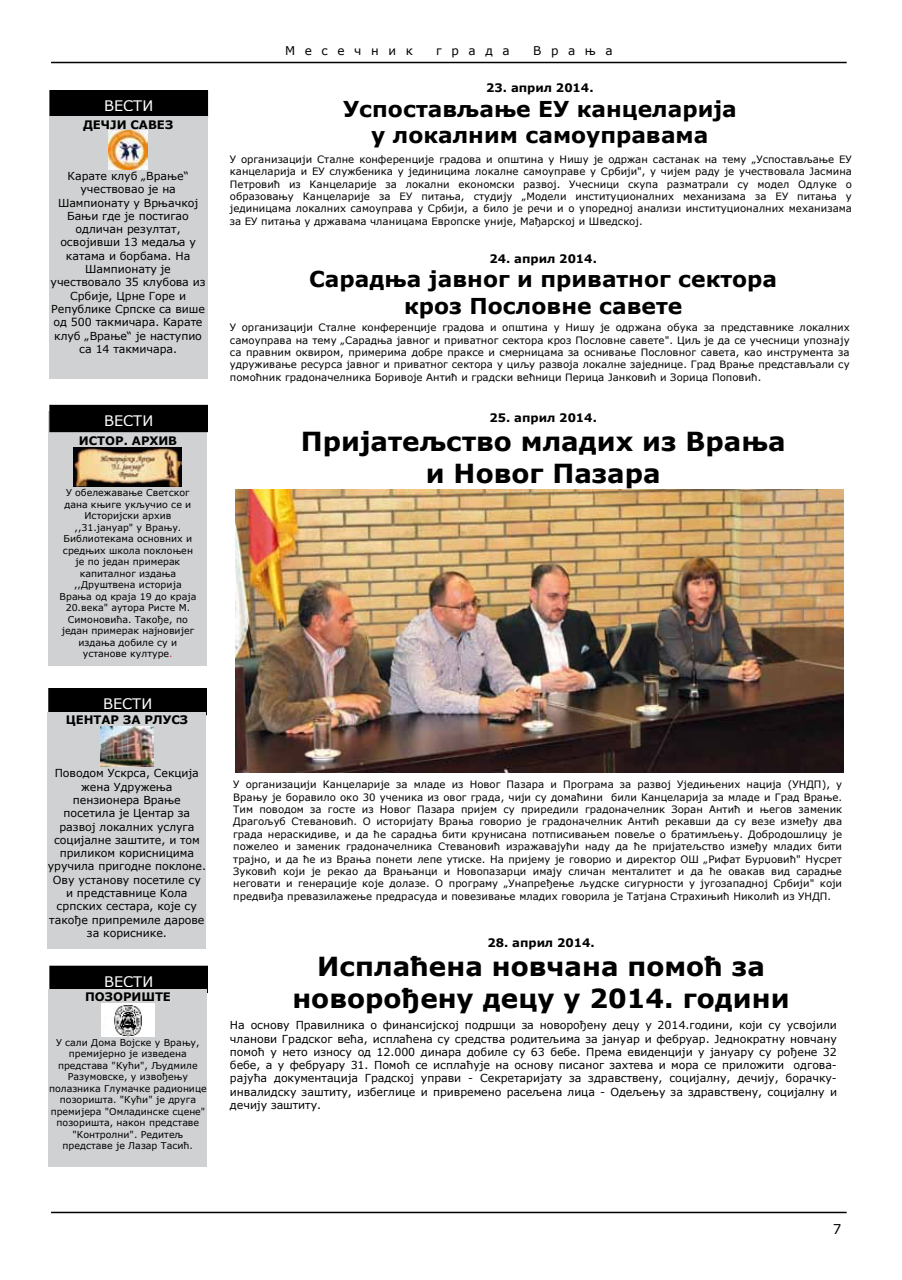
<style>
.page{position:relative;width:902px;height:1280px;background:#fff}
.page>*{position:absolute;margin:0;border:0;box-sizing:border-box;transform-origin:0 0}
.t1{font:700 26.25px/31.5px "Verdana";color:#000;text-align:center}
.t2{font:700 21.9px/26.5px "Verdana";color:#000;text-align:center}
.t3{font:14.55px "Verdana";color:#fff}
.t4{font:13.5px "Verdana";color:#000}
.t5{font:12px "Verdana";letter-spacing:.8em;color:#000}
.t6{font:700 11.7px "Verdana";color:#000}
.t7{font:10.95px/13.4px "Verdana";letter-spacing:-.005em;color:#000;text-align:center}
.t8{font:10.2px/12.5px "Verdana";color:#000;text-align:justify}
.t9{font:9.45px/11.6px "Verdana";letter-spacing:.005em;color:#000;text-align:center}
.s1{color:#e4252a}
</style>
<div class="page">
<hr style="left:51px;top:62px;width:795px;height:1px;background:#000">
<hr style="left:51px;top:1212px;width:795px;height:1px;background:#000">
<div style="left:49px;top:688px;width:157px;height:27px;background:#000"></div>
<div style="left:48px;top:688px;width:159px;height:27px;border:1px solid #000"></div>
<div style="left:48px;top:713px;width:158px;height:236px;background:#d0d1d2"></div>
<img style="left:100px;top:727px;width:54px;height:40px">
<div style="left:49px;top:411px;width:158px;height:255px;background:#d0d1d2"></div>
<img style="left:74px;top:448px;width:108px;height:39px">
<div style="left:50px;top:405px;width:157px;height:27px;background:#000"></div>
<div style="left:50px;top:90px;width:157px;height:27px;background:#000"></div>
<div style="left:50px;top:90px;width:158px;height:27px;border:1px solid #000"></div>
<div style="left:49px;top:117px;width:158px;height:262px;background:#d0d1d2"></div>
<img style="left:109px;top:131px;width:38px;height:38px">
<img style="left:235px;top:489px;width:608px;height:283px">
<div style="left:50px;top:966px;width:157px;height:26px;background:#000"></div>
<div style="left:49px;top:966px;width:159px;height:27px;border:1px solid #000"></div>
<div style="left:49px;top:989px;width:158px;height:177px;background:#d0d1d2"></div>
<img style="left:102px;top:1003px;width:52px;height:33px">
<h3 class="t3" style="left:104px;top:96px;width:51px">ВЕСТИ</h3>
<p class="t6" style="left:83px;top:116px;width:92px">ДЕЧЈИ САВЕЗ</p>
<p class="t7" style="left:51px;top:169px;width:156px">Карате клуб „Врање“ учествовао је на<br>Шампионату у Врњачкој<br>Бањи где је постигао одличан резултат, освојивши 13 медаља у катама и борбама. На<br>Шампионату је учествовало 35 клубова из<br>Србије, Црне Горе и<br>Републике Српске са више од 500 такмичара. Карате клуб „Врање“ је наступио са 14 такмичара.</p>
<h3 class="t3" style="left:104px;top:410px;width:51px">ВЕСТИ</h3>
<p class="t6" style="left:79px;top:433px;width:100px">ИСТОР. АРХИВ</p>
<p class="t9" style="left:60px;top:487px;width:138px">У обележавање Светског дана књиге укључио се и<br>Историјски архив ,,31.јануар" у Врању.<br>Библиотекама основних и средњих школа поклоњен је по један примерак капиталног издања ,,Друштвена историја<br>Врања од краја 19 до краја<br>20.века" аутора Ристе М.<br>Симоновића. Такође, по један примерак најновијег издања добиле су и установе културе<span class="s1">.</span></p>
<h3 class="t3" style="left:103px;top:694px;width:51px">ВЕСТИ</h3>
<p class="t6" style="left:66px;top:712px;width:124px">ЦЕНТАР ЗА РЛУСЗ</p>
<p class="t7" style="left:48px;top:767px;width:160px">Поводом Ускрса, Секција жена Удружења пензионера Врање посетила је Центар за развој локалних услуга социјалне заштите, и том приликом корисницима уручила пригодне поклоне.<br>Ову установу посетиле су<br>и представнице Кола српских сестара, које су такође припремиле дарове за кориснике.</p>
<h3 class="t3" style="left:104px;top:971px;width:51px">ВЕСТИ</h3>
<p class="t6" style="left:85px;top:989px;width:87px">ПОЗОРИШТЕ</p>
<p class="t9" style="left:49px;top:1036px;width:159px">У сали Дома Војске у Врању, премијерно је изведена представа "Кући", Људмиле<br>Разумовске, у извођењу полазника Глумачке радионице позоришта. "Кући" је друга премијера "Омладинске сцене" позоришта, након представе "Контролни". Редитељ представе је Лазар Тасић.</p>
<p class="t5" style="left:285px;top:42px;width:129px">Месечник</p>
<p class="t5" style="left:436px;top:42px;width:75px">града</p>
<p class="t5" style="left:533px;top:42px;width:81px">Врања</p>
<p class="t6" style="left:486px;top:80px;width:109px">23. април 2014.</p>
<h2 class="t2" style="left:343px;top:95px;width:395px">Успостављање ЕУ канцеларија у локалним самоуправама</h2>
<p class="t8" style="left:230px;top:153px;width:623px">У организацији Сталне конференције градова и општина у Нишу је одржан састанак на тему „Успостављање ЕУ канцеларија и ЕУ службеника у јединицима локалне самоуправе у Србији", у чијем раду је учествовала Јасмина Петровић из Канцеларије за локални економски развој. Учесници скупа разматрали су модел Одлуке о образовању Канцеларије за ЕУ питања, студију „Модели институционалних механизама за ЕУ питања у јединицама локалних самоуправа у Србији, а било је речи и о упоредној анализи институционалних механизама за ЕУ питања у државама чланицама Европске уније, Мађарској и Шведској.</p>
<p class="t6" style="left:489px;top:250px;width:109px">24. април 2014.</p>
<h2 class="t2" style="left:309px;top:265px;width:469px">Сарадња јавног и приватног сектора кроз Пословне савете</h2>
<p class="t8" style="left:230px;top:321px;width:621px">У организацији Сталне конференције градова и општина у Нишу je одржана обука за представнике локалних самоуправа на тему „Сарадња јавног и приватног сектора кроз Пословне савете". Циљ је да се учесници упознају са правним оквиром, примерима добре праксе и смерницама за оснивање Пословног савета, као инструмента за удруживање ресурса јавног и приватног сектора у циљу развоја локалне заједнице. Град Врање представљали су помоћник градоначелника Боривоје Антић и градски већници Перица Јанковић и Зорица Поповић.</p>
<p class="t6" style="left:489px;top:410px;width:109px">25. април 2014.</p>
<h1 class="t1" style="left:301px;top:425px;width:486px">Пријатељство младих из Врања и Новог Пазара</h1>
<p class="t8" style="left:233px;top:778px;width:610px">У организацији Канцеларије за младе из Новог Пазара и Програма за развој Уједињених нација (УНДП), у Врању је боравило око 30 ученика из овог града, чији су домаћини били Канцеларија за младе и Град Врање.<br>Тим поводом за госте из Новог Пазара пријем су приредили градоначелник Зоран Антић и његов заменик Драгољуб Стевановић. О историјату Врања говорио је градоначелник Антић рекавши да су везе између два града нераскидиве, и да ће сарадња бити крунисана потписивањем повеље о братимљењу. Добродошлицу је пожелео и заменик градоначелника Стевановић изражавајући наду да ће пријатељство између младих бити трајно, и да ће из Врања понети лепе утиске. На пријему је говорио и директор ОШ „Рифат Бурџовић" Нусрет Зуковић који је рекао да Врањанци и Новопазарци имају сличан менталитет и да ће овакав вид сарадње неговати и генерације које долазе. О програму „Унапређење људске сигурности у југозападној Србији" који предвиђа превазилажење предрасуда и повезивање младих говорила је Татјана Страхињић Николић из УНДП.</p>
<p class="t6" style="left:487px;top:935px;width:109px">28. април 2014.</p>
<h1 class="t1" style="left:292px;top:950px;width:498px">Исплаћена новчана помоћ за новорођену децу у 2014. години</h1>
<p class="t7" style="left:230px;top:1018px;width:608px;text-align:justify">На основу Правилника о финансиjскоj подршци за новорођену децу у 2014.години, коjи су усвоjили чланови Градског већа, исплаћена су средства родитељима за jануар и фебруар. Jеднократну новчану помоћ у нето износу од 12.000 динара добиле су 63 бебе. Према евиденциjи у jануару су рођене 32 бебе, а у фебруару 31. Помоћ се исплаћуjе на основу писаног захтева и мора се приложити одгова&shy;раjућа документациjа Градскоj управи - Секретариjату за здравствену, социjалну, дечиjу, борачку&shy;инвалидску заштиту, избеглице и привремено расељена лица - Одељењу за здравствену, социjалну и дечиjу заштиту.</p>
<h3 class="t4" style="left:832px;top:1220px;width:10px">7</h3>
</div>
